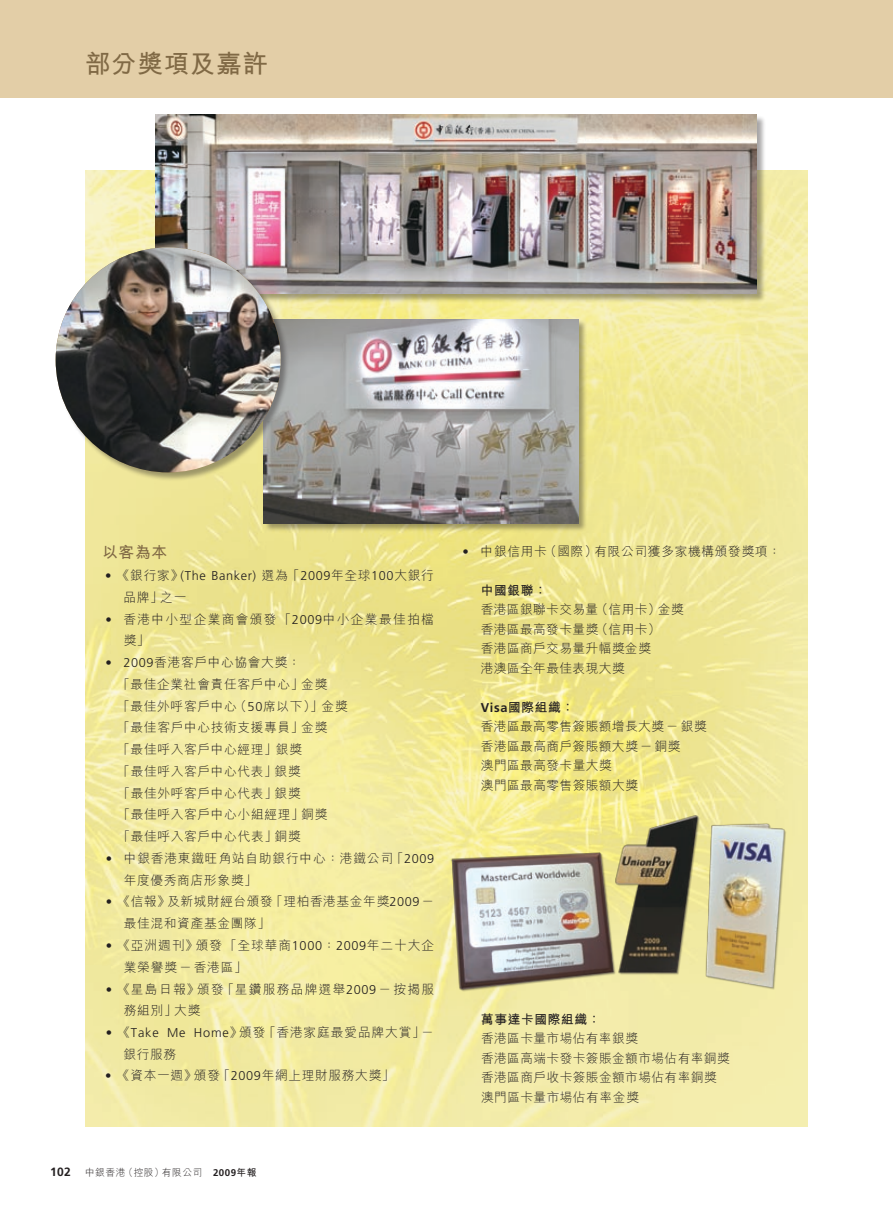
<style>
.page{position:relative;width:893px;height:1212px;background:#fff}
.page>*{position:absolute;margin:0;border:0;box-sizing:border-box;transform-origin:0 0}
.t1{font:700 25.5px "M Hei HK";letter-spacing:.03em;color:#806945}
.t2{font:700 15.75px "M Hei HK";color:#806945}
.t3{font:300 12.75px/21.8px "M Hei HK";letter-spacing:.05em;color:#231f20}
.t4{font:300 12.75px/19.5px "M Hei HK";letter-spacing:.03em;color:#231f20}
.t5{font:300 12.75px/21.8px "M Hei HK";letter-spacing:.1em;color:#231f20}
.t6{font:300 12.75px/21.8px "M Hei HK";letter-spacing:.075em;color:#231f20}
.t7{font:300 12.75px "Frutiger LT Std";letter-spacing:.05em;color:#231f20}
.t8{font:700 12.75px "M Hei HK";letter-spacing:.05em;color:#231f20}
.t9{font:300 9.75px "M Hei HK";letter-spacing:.05em;color:#231f20}
.s1{font-family:"M Hei HK"}
.s2{font-family:"Frutiger LT Std"}
.s3{font-family:"Frutiger LT Std";font-weight:700;font-size:12px}
.s4{font-family:"Frutiger LT Std";font-weight:700}
.s5{font-weight:700}
</style>
<div class="page">
<div style="left:0;top:0;width:893px;height:98px;background:#e3cea7"></div>
<img style="left:85px;top:170px;width:723px;height:957px">
<img style="left:440px;top:814px;width:368px;height:181px">
<div style="left:155px;top:114px;width:615px;height:194px;background:#231f20;opacity:.4"></div>
<img style="left:155px;top:115px;width:602px;height:179px">
<div style="left:263px;top:319px;width:328px;height:218px;background:#231f20;opacity:.4"></div>
<img style="left:264px;top:319px;width:314px;height:204px">
<div style="left:55px;top:247px;width:239px;height:239px;background:#231f20;opacity:.4"></div>
<img style="left:56px;top:247px;width:225px;height:225px;border-radius:112px">
<h1 class="t1" style="left:85px;top:45px;width:184px">部分獎項及嘉許</h1>
<p class="t2" style="left:102px;top:541px;width:67px">以客為本</p>
<p class="t7" style="left:105px;top:568px;width:330px">• <span class="s1">《銀行家》</span>(the banker) <span class="s1">選為「</span>2009<span class="s1">年全球</span>100<span class="s1">大銀行</span></p>
<p class="t3" style="left:123px;top:586px;width:65px">品牌」之一</p>
<p class="t5" style="left:123px;top:608px;width:312px;text-indent:-18px"><span class="s2">•</span> 香港中小型企業商會頒發「<span class="s2">2009</span>中小企業最佳拍檔獎」</p>
<p class="t3" style="left:117px;top:651px;width:232px;text-indent:-12px"><span class="s2">• 2009</span>香港客戶中心協會大獎：<br>「最佳企業社會責任客戶中心」金獎<br>「最佳外呼客戶中心（<span class="s2">50</span>席以下）」金獎「最佳客戶中心技術支援專員」金獎<br>「最佳呼入客戶中心經理」銀獎<br>「最佳呼入客戶中心代表」銀獎<br>「最佳外呼客戶中心代表」銀獎<br>「最佳呼入客戶中心小組經理」銅獎<br>「最佳呼入客戶中心代表」銅獎</p>
<p class="t3" style="left:124px;top:847px;width:312px;text-indent:-18px"><span class="s2">•</span> 中銀香港東鐵旺角站自助銀行中心：港鐵公司「<span class="s2">2009</span>年度優秀商店形象獎」</p>
<p class="t3" style="left:124px;top:890px;width:312px;text-indent:-18px"><span class="s2">•</span> 《信報》及新城財經台頒發「理柏香港基金年獎<span class="s2">2009</span>－最佳混和資產基金團隊」</p>
<p class="t6" style="left:124px;top:934px;width:312px;text-indent:-18px"><span class="s2">•</span> 《亞洲週刊》頒發「全球華商<span class="s2">1000</span>：<span class="s2">2009</span>年二十大企業榮譽獎－香港區」</p>
<p class="t5" style="left:124px;top:977px;width:312px;text-indent:-18px"><span class="s2">•</span> 《星島日報》頒發「星鑽服務品牌選舉<span class="s2">2009</span>－按揭服務組別」大獎</p>
<p class="t3" style="left:123px;top:1021px;width:312px;text-indent:-17px"><span class="s2">•</span> 《<span class="s2">take Me Home</span>》頒發「香港家庭最愛品牌大賞」－銀行服務</p>
<p class="t3" style="left:105px;top:1064px;width:291px"><span class="s2">•</span> 《資本一週》頒發「<span class="s2">2009</span>年網上理財服務大獎」</p>
<p class="t9" style="left:50px;top:1166px;width:208px"><span class="s3">102</span> 中銀香港（控股）有限公司 <span class="s4">2009</span><span class="s5">年報</span></p>
<p class="t3" style="left:463px;top:540px;width:320px"><span class="s2">•</span> 中銀信用卡（國際）有限公司獲多家機構頒發獎項：</p>
<p class="t8" style="left:481px;top:581px;width:68px">中國銀聯：</p>
<p class="t4" style="left:481px;top:599px;width:204px">香港區銀聯卡交易量（信用卡）金獎香港區最高發卡量獎（信用卡）<br>香港區商戶交易量升幅獎金獎<br>港澳區全年最佳表現大獎</p>
<p class="t4" style="left:481px;top:697px;width:227px"><span class="s4">Visa</span><span class="s5">國際組織：<br></span>香港區最高零售簽賬額增長大獎－銀獎香港區最高商戶簽賬額大獎－銅獎<br>澳門區最高發卡量大獎<br>澳門區最高零售簽賬額大獎</p>
<p class="t8" style="left:481px;top:1010px;width:121px">萬事達卡國際組織：</p>
<p class="t4" style="left:481px;top:1028px;width:250px">香港區卡量市場佔有率銀獎<br>香港區高端卡發卡簽賬金額市場佔有率銅獎香港區商戶收卡簽賬金額市場佔有率銅獎澳門區卡量市場佔有率金獎</p>
</div>
